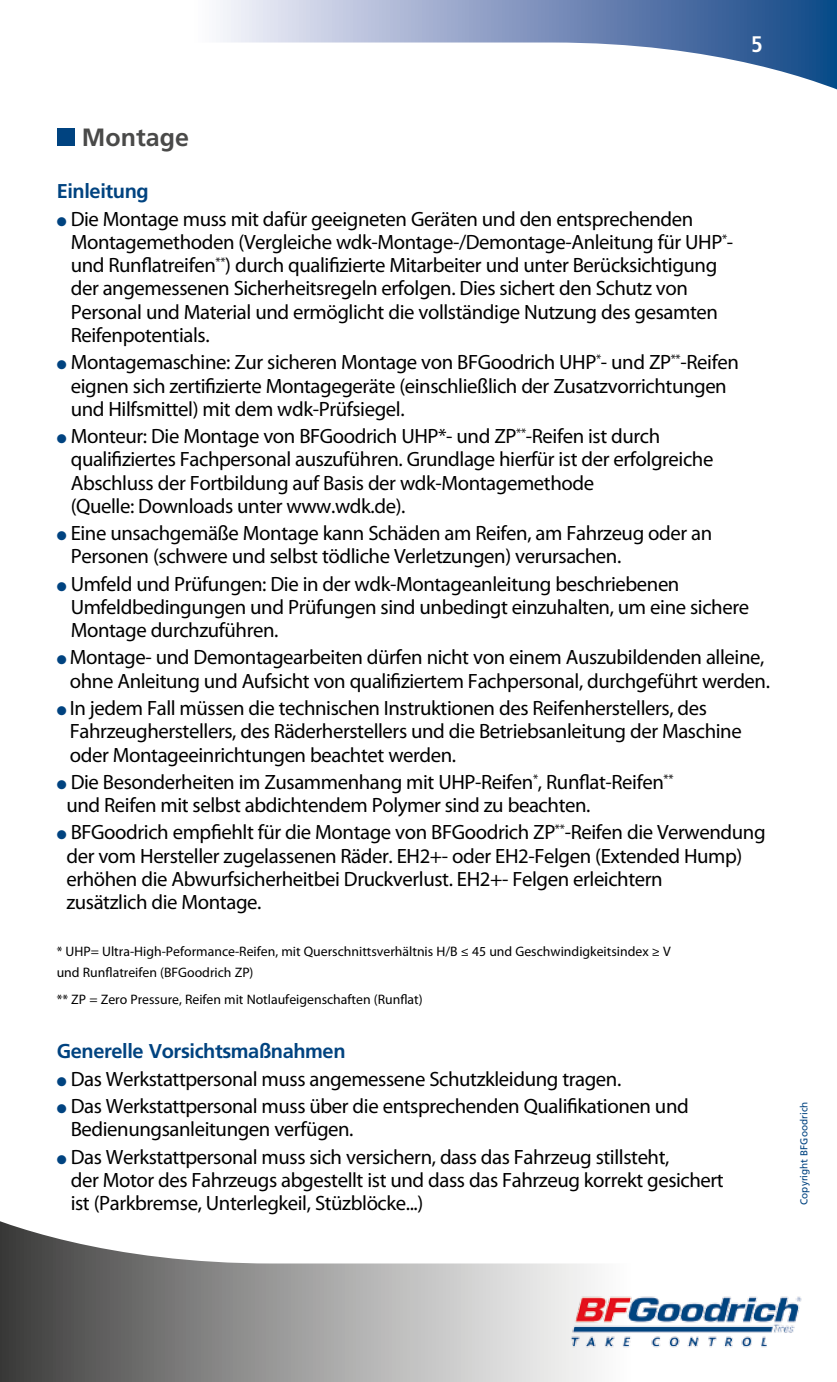
<style>
.page{position:relative;width:837px;height:1382px;background:#fff}
.page>*{position:absolute;margin:0;border:0;box-sizing:border-box;transform-origin:0 0}
.t1{font:700 25px "Frutiger";color:#4a4a49}
.t2{font:700 condensed 22.5px "Frutiger LT Com";color:#fff}
.t3{font:20.75px/23.2px "Myriad Pro";letter-spacing:-.02em;color:#000}
.t4{font:700 20px "Frutiger";letter-spacing:-.02em;color:#004380}
.t5{font:13.75px/20px "Myriad Pro";color:#000}
.t6{font:10px "Frutiger";color:#004380}
.s1{color:#004380}
</style>
<div class="page">
<svg style="left:220px;top:0;width:616px;height:89px"></svg>
<svg style="left:0;top:1221px;width:595px;height:161px"></svg>
<img style="left:527px;top:1263px;width:275px;height:118px">
<div style="left:57px;top:129px;width:17px;height:17px;background:#004380"></div>
<p class="t2" style="left:750px;top:31px;width:13px">5</p>
<p class="t1" style="left:82px;top:123px;width:108px">Montage</p>
<p class="t4" style="left:57px;top:180px;width:93px">Einleitung</p>
<p class="t3" style="left:71px;top:207px;width:663px;text-indent:-14px"><span class="s1">●</span> Die Montage muss mit dafür geeigneten Geräten und den entsprechenden Montagemethoden (Vergleiche wdk-Montage-/Demontage-Anleitung für UHP<sup>*</sup>- und Runflatreifen<sup>**</sup>) durch qualifizierte Mitarbeiter und unter Berücksichtigung der angemessenen Sicherheitsregeln erfolgen. Dies sichert den Schutz von Personal und Material und ermöglicht die vollständige Nutzung des gesamten Reifenpotentials.</p>
<p class="t3" style="left:71px;top:350px;width:669px;text-indent:-14px"><span class="s1">●</span> Montagemaschine: Zur sicheren Montage von BFGoodrich UHP<sup>*</sup>- und ZP<sup>**</sup>-Reifen eignen sich zertifizierte Montagegeräte (einschließlich der Zusatzvorrichtungen und Hilfsmittel) mit dem wdk-Prüfsiegel.</p>
<p class="t3" style="left:71px;top:424px;width:644px;text-indent:-14px"><span class="s1">●</span> Monteur: Die Montage von BFGoodrich UHP*- und ZP<sup>**</sup>-Reifen ist durch qualifiziertes Fachpersonal auszuführen. Grundlage hierfür ist der erfolgreiche Abschluss der Fortbildung auf Basis der wdk-Montagemethode<br>(Quelle: Downloads unter www.wdk.de).</p>
<p class="t3" style="left:71px;top:521px;width:643px;text-indent:-14px"><span class="s1">●</span> Eine unsachgemäße Montage kann Schäden am Reifen, am Fahrzeug oder an<br>Personen (schwere und selbst tödliche Verletzungen) verursachen.</p>
<p class="t3" style="left:71px;top:572px;width:679px;text-indent:-14px"><span class="s1">●</span> Umfeld und Prüfungen: Die in der wdk-Montageanleitung beschriebenen<br>Umfeldbedingungen und Prüfungen sind unbedingt einzuhalten, um eine sichere<br>Montage durchzuführen.</p>
<p class="t3" style="left:57px;top:646px;width:714px;text-align:right"><span class="s1">●</span> Montage- und Demontagearbeiten dürfen nicht von einem Auszubildenden alleine, ohne Anleitung und Aufsicht von qualifiziertem Fachpersonal, durchgeführt werden.</p>
<p class="t3" style="left:70px;top:696px;width:673px;text-indent:-13px"><span class="s1">●</span> In jedem Fall müssen die technischen Instruktionen des Reifenherstellers, des<br>Fahrzeugherstellers, des Räderherstellers und die Betriebsanleitung der Maschine oder Montageeinrichtungen beachtet werden.</p>
<p class="t3" style="left:66px;top:770px;width:608px;text-indent:-10px"><span class="s1">●</span> Die Besonderheiten im Zusammenhang mit UHP-Reifen<sup>*</sup>, Runflat-Reifen<sup>** </sup>und Reifen mit selbst abdichtendem Polymer sind zu beachten.</p>
<p class="t3" style="left:66px;top:820px;width:700px;text-indent:-10px"><span class="s1">●</span> BFGoodrich empfiehlt für die Montage von BFGoodrich ZP<sup>**</sup>-Reifen die Verwendung der vom Hersteller zugelassenen Räder. EH2+- oder EH2-Felgen (Extended Hump) erhöhen die Abwurfsicherheitbei Druckverlust. EH2+- Felgen erleichtern<br>zusätzlich die Montage.</p>
<p class="t5" style="left:57px;top:942px;width:615px">* UHP= Ultra-High-Peformance-Reifen, mit Querschnittsverhältnis H/B ≤ 45 und Geschwindigkeitsindex ≥ V und Runflatreifen (BFGoodrich ZP)</p>
<p class="t5" style="left:57px;top:989px;width:367px">** ZP = Zero Pressure, Reifen mit Notlaufeigenschaften (Runflat)</p>
<p class="t4" style="left:57px;top:1040px;width:290px">Generelle Vorsichtsmaßnahmen</p>
<p class="t3" style="left:57px;top:1067px;width:566px"><span class="s1">●</span> Das Werkstattpersonal muss angemessene Schutzkleidung tragen.</p>
<p class="t3" style="left:71px;top:1094px;width:619px;text-indent:-14px"><span class="s1">●</span> Das Werkstattpersonal muss über die entsprechenden Qualifikationen und<br>Bedienungsanleitungen verfügen.</p>
<p class="t3" style="left:71px;top:1145px;width:654px;text-indent:-14px"><span class="s1">●</span> Das Werkstattpersonal muss sich versichern, dass das Fahrzeug stillsteht,<br>der Motor des Fahrzeugs abgestellt ist und dass das Fahrzeug korrekt gesichert ist (Parkbremse, Unterlegkeil, Stüzblöcke...)</p>
<p class="t6" style="left:797px;top:1205px;width:105px;rotate:-90deg">Copyright BFGoodrich</p>
</div>
